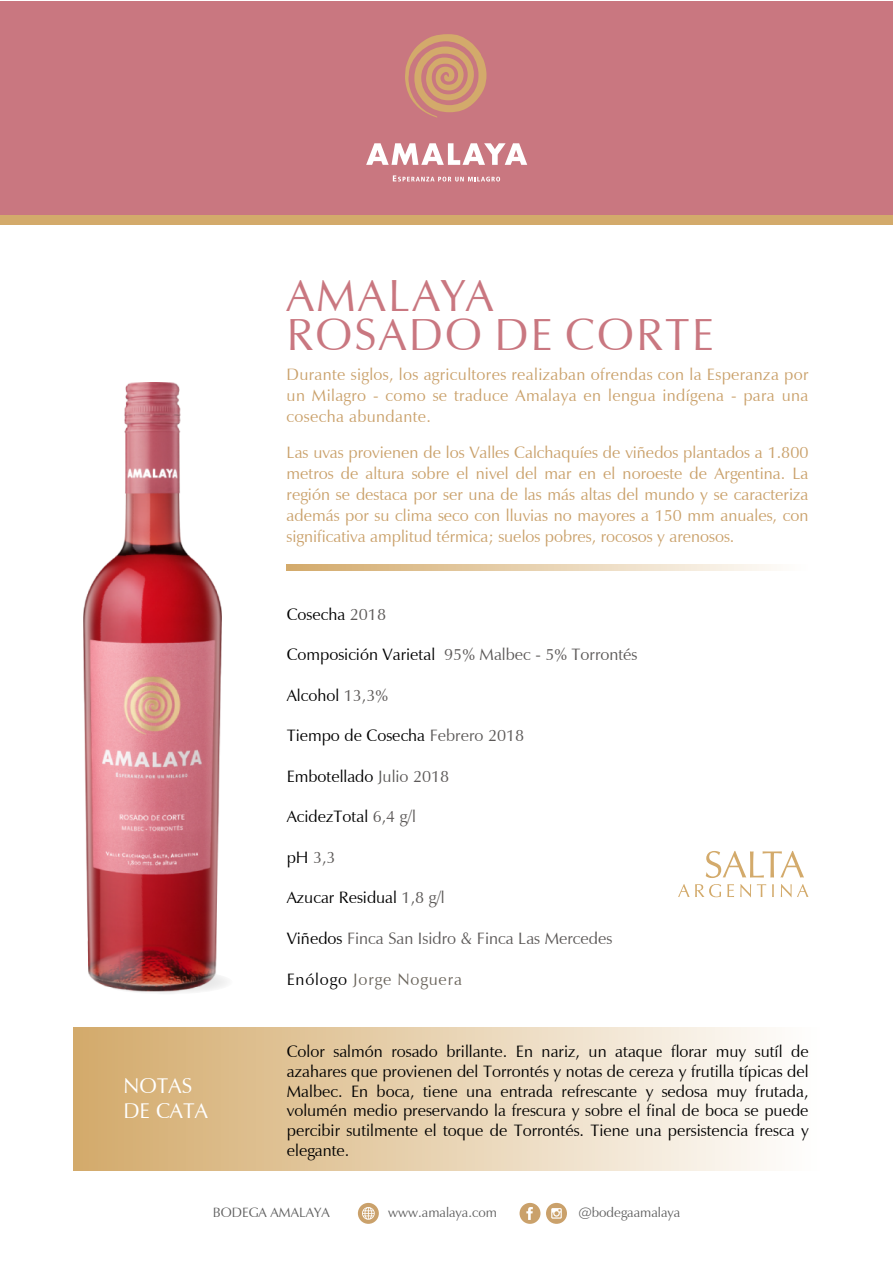
<style>
.page{position:relative;width:893px;height:1263px;background:#fff}
.page>*{position:absolute;margin:0;border:0;box-sizing:border-box;transform-origin:0 0}
.t1{font:45px/39.3px "Zapf Humanist 601 BT";letter-spacing:.05em;color:#c97780}
.t2{font:21.3px/25.5px "Zapf Humanist 601 BT";color:#fff}
.t3{font:16.5px/21px "Zapf Humanist 601 BT";letter-spacing:.01em;color:#caa16b;text-align:justify}
.t4{font:16.5px/19.8px "Zapf Humanist 601 BT";color:#000;text-align:justify}
.t5{font:16.5px "Zapf Humanist 601 BT";color:#5c5958}
.t6{font:16.5px "Zapf Humanist 601 BT";letter-spacing:.05em;color:#6b655c}
.t7{font:13.5px "Zapf Humanist 601 BT";color:#606060}
.s1{color:#5c5958}
.s2{color:#000}
</style>
<div class="page">
<div style="left:74px;top:1028px;width:745px;height:143px;background:linear-gradient(to right,#d3aa6b,#fffefe)"></div>
<div style="left:0;top:1px;width:893px;height:217px;background:#c97780"></div>
<div style="left:0;top:215px;width:893px;height:9px;background:#d3aa6b"></div>
<svg style="left:366px;top:143px;width:161px;height:22px"></svg>
<svg style="left:405px;top:34px;width:81px;height:83px"></svg>
<svg style="left:393px;top:175px;width:107px;height:6px"></svg>
<svg style="left:286px;top:564px;width:487px;height:6px;background:#e7d1af"></svg>
<svg style="left:678px;top:884px;width:43px;height:13px"></svg>
<svg style="left:727px;top:884px;width:7px;height:13px"></svg>
<svg style="left:740px;top:884px;width:11px;height:13px"></svg>
<svg style="left:757px;top:884px;width:9px;height:13px"></svg>
<svg style="left:772px;top:884px;width:2px;height:13px"></svg>
<svg style="left:781px;top:884px;width:27px;height:13px"></svg>
<svg style="left:706px;top:851px;width:98px;height:27px"></svg>
<svg style="left:520px;top:1203px;width:20px;height:21px"></svg>
<svg style="left:546px;top:1203px;width:21px;height:21px"></svg>
<svg style="left:358px;top:1203px;width:21px;height:21px"></svg>
<img style="left:84px;top:382px;width:137px;height:603px">
<img style="left:100px;top:970px;width:133px;height:24px;border-radius:50%">
<h1 class="t1" style="left:286px;top:276px;width:429px">AMALAYA<br>ROSADO DE CORTE</h1>
<p class="t3" style="left:287px;top:364px;width:523px">Durante siglos, los agricultores realizaban ofrendas con la Esperanza por un Milagro - como se traduce Amalaya en lengua indígena - para una cosecha abundante.</p>
<p class="t3" style="left:287px;top:442px;width:523px">Las uvas provienen de los Valles Calchaquíes de viñedos plantados a 1.800 metros de altura sobre el nivel del mar en el noroeste de Argentina. La región se destaca por ser una de las más altas del mundo y se caracteriza además por su clima seco con lluvias no mayores a 150 mm anuales, con significativa amplitud térmica; suelos pobres, rocosos y arenosos.</p>
<p class="t2" style="left:124px;top:1072px;width:86px">NOTAS<br>DE CATA</p>
<p class="t4" style="left:287px;top:604px;width:101px">Cosecha <span class="s1">2018</span></p>
<p class="t5" style="left:287px;top:644px;width:352px"><span class="s2">Composición Varietal</span> 95% Malbec - 5% Torrontés</p>
<p class="t4" style="left:287px;top:685px;width:103px">Alcohol <span class="s1">13,3%</span></p>
<p class="t4" style="left:287px;top:726px;width:239px">Tiempo de Cosecha <span class="s1">Febrero 2018</span></p>
<p class="t4" style="left:287px;top:766px;width:164px">Embotellado <span class="s1">Julio 2018</span></p>
<p class="t4" style="left:287px;top:807px;width:131px">AcidezTotal <span class="s1">6,4 g/l</span></p>
<p class="t5" style="left:287px;top:847px;width:51px"><span class="s2">pH</span> 3,3</p>
<p class="t4" style="left:287px;top:888px;width:160px">Azucar Residual <span class="s1">1,8 g/l</span></p>
<p class="t5" style="left:287px;top:928px;width:327px"><span class="s2">Viñedos</span> Finca San Isidro &amp; Finca Las Mercedes</p>
<p class="t6" style="left:287px;top:969px;width:177px"><span class="s2">Enólogo</span> Jorge Noguera</p>
<p class="t4" style="left:287px;top:1041px;width:523px">Color salmón rosado brillante. En nariz, un ataque florar muy sutíl de azahares que provienen del Torrontés y notas de cereza y frutilla típicas del Malbec. En boca, tiene una entrada refrescante y sedosa muy frutada, volumén medio preservando la frescura y sobre el final de boca se puede percibir sutilmente el toque de Torrontés. Tiene una persistencia fresca y elegante.</p>
<p class="t7" style="left:213px;top:1204px;width:119px">BODEGA AMALAYA</p>
<p class="t7" style="left:388px;top:1204px;width:110px">www.amalaya.com</p>
<p class="t7" style="left:578px;top:1204px;width:103px">@bodegaamalaya</p>
</div>
